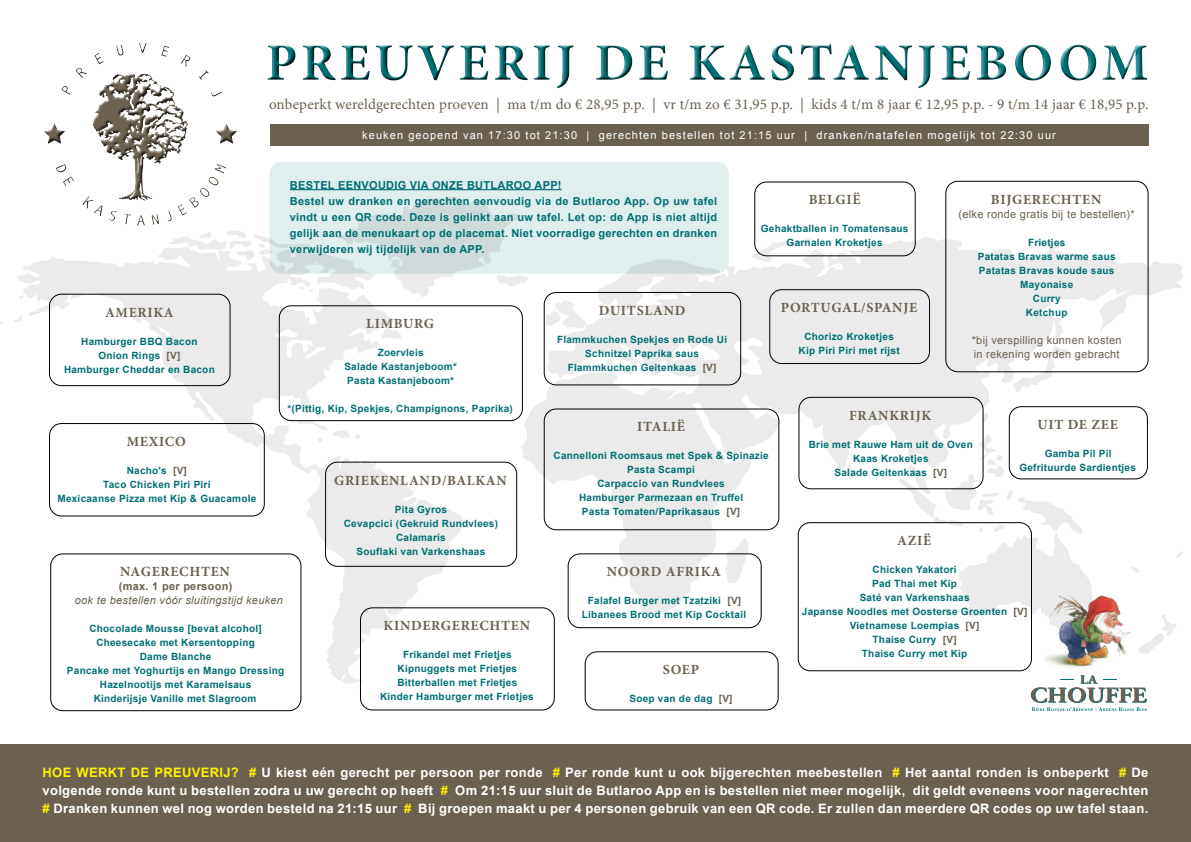
<style>
.page{position:relative;width:1191px;height:842px;background:#fff}
.page>*{position:absolute;margin:0;border:0;box-sizing:border-box;transform-origin:0 0}
.t1{font:700 52.8px "Minion Pro";letter-spacing:.075em;color:#007073}
.t2{font:15px "Minion Pro";letter-spacing:.01em;color:#6c6150}
.t3{font:700 14px "Minion Pro";letter-spacing:.05em;color:#6c6150}
.t4{font:700 13px/18px "Arial";letter-spacing:.025em;color:#fff;text-align:justify}
.t5{font:700 11px/16px "Arial";letter-spacing:.025em;color:#007073}
.t6{font:11px "Arial";letter-spacing:.1em;color:#fff}
.t7{font:11px/14px "Arial";letter-spacing:.025em;color:#6c6150}
.t8{font:italic 11px "Arial";letter-spacing:.025em;color:#6c6150}
.t9{font:700 11px "Arial";letter-spacing:.025em;color:#6c6150}
.t10{font:700 10px/14px "Arial";letter-spacing:.025em;color:#007073;text-align:center}
.s1{color:#6c6150}
.s2{color:#fff200}
</style>
<div class="page">
<div style="left:265px;top:42px;width:885px;height:50px;background:#000;opacity:.75"></div>
<div style="left:270px;top:162px;width:459px;height:112px;background:#e1eeee;border-radius:12px"></div>
<svg style="left:16px;top:250px;width:448px;height:434px"></svg>
<svg style="left:298px;top:286px;width:16px;height:6px"></svg>
<svg style="left:44px;top:43px;width:268px;height:219px"></svg>
<svg style="left:333px;top:197px;width:196px;height:100px"></svg>
<svg style="left:297px;top:413px;width:64px;height:30px"></svg>
<svg style="left:520px;top:370px;width:232px;height:245px"></svg>
<svg style="left:724px;top:537px;width:25px;height:46px"></svg>
<svg style="left:847px;top:473px;width:6px;height:4px"></svg>
<svg style="left:546px;top:236px;width:637px;height:237px;fill:#ebebeb"></svg>
<svg style="left:751px;top:237px;width:60px;height:26px"></svg>
<svg style="left:1012px;top:317px;width:58px;height:75px"></svg>
<svg style="left:979px;top:413px;width:11px;height:10px"></svg>
<svg style="left:1143px;top:615px;width:34px;height:39px"></svg>
<svg style="left:1176px;top:551px;width:7px;height:6px"></svg>
<svg style="left:1131px;top:567px;width:8px;height:6px"></svg>
<svg style="left:895px;top:434px;width:197px;height:211px"></svg>
<div style="left:0;top:745px;width:1191px;height:97px;background:#6c6150"></div>
<div style="left:49px;top:294px;width:181px;height:92px;border:1px solid #000;border-radius:12px"></div>
<div style="left:945px;top:181px;width:203px;height:191px;border:1px solid #000;border-radius:12px"></div>
<div style="left:50px;top:553px;width:251px;height:158px;border:1px solid #000;border-radius:12px"></div>
<div style="left:798px;top:397px;width:185px;height:92px;border:1px solid #000;border-radius:12px"></div>
<div style="left:568px;top:553px;width:193px;height:75px;border:1px solid #000;border-radius:12px"></div>
<div style="left:585px;top:651px;width:193px;height:59px;border:1px solid #000;border-radius:12px"></div>
<div style="left:325px;top:462px;width:192px;height:105px;border:1px solid #000;border-radius:12px"></div>
<div style="left:360px;top:607px;width:194px;height:103px;border:1px solid #000;border-radius:12px"></div>
<div style="left:1009px;top:406px;width:138px;height:73px;border:1px solid #000;border-radius:12px"></div>
<div style="left:279px;top:305px;width:244px;height:116px;border:1px solid #000;border-radius:12px"></div>
<div style="left:544px;top:292px;width:197px;height:93px;border:1px solid #000;border-radius:12px"></div>
<div style="left:798px;top:522px;width:233px;height:149px;border:1px solid #000;border-radius:12px"></div>
<div style="left:769px;top:289px;width:161px;height:75px;border:1px solid #000;border-radius:12px"></div>
<div style="left:754px;top:182px;width:161px;height:74px;border:1px solid #000;border-radius:12px"></div>
<svg style="left:1030px;top:676px;width:117px;height:35px"></svg>
<img style="left:1045px;top:590px;width:98px;height:86px">
<div style="left:49px;top:423px;width:216px;height:93px;border:1px solid #000;border-radius:12px"></div>
<div style="left:270px;top:124px;width:878px;height:22px;background:#6c6150"></div>
<hr style="left:290px;top:189px;width:271px;height:1px;background:#007073">
<div style="left:544px;top:409px;width:235px;height:121px;border:1px solid #000;border-radius:12px"></div>
<h1 class="t1" style="left:265px;top:26px;width:884px">PREUVERIJ DE KASTANJEBOOM</h1>
<h2 class="t2" style="left:269px;top:94px;width:881px">onbeperkt wereldgerechten proeven | ma t/m do € 28,95 p.p. | vr t/m zo € 31,95 p.p. | kids 4 t/m 8 jaar € 12,95 p.p. - 9 t/m 14 jaar € 18,95 p.p.</h2>
<p class="t6" style="left:362px;top:128px;width:695px">keuken geopend van 17:30 tot 21:30 | gerechten bestellen tot 21:15 uur | dranken/natafelen mogelijk tot 22:30 uur</p>
<p class="t5" style="left:290px;top:177px;width:429px">BESTEL EENVOUDIG VIA ONZE BUTLAROO APP!<br>Bestel uw dranken en gerechten eenvoudig via de Butlaroo App. Op uw tafel vindt u een QR code. Deze is gelinkt aan uw tafel. Let op: de App is niet altijd gelijk aan de menukaart op de placemat. Niet voorradige gerechten en dranken verwijderen wij tijdelijk van de APP.</p>
<h3 class="t3" style="left:808px;top:190px;width:53px">BELGIË</h3>
<p class="t10" style="left:761px;top:222px;width:149px">Gehaktballen in Tomatensaus<br>Garnalen Kroketjes</p>
<h3 class="t3" style="left:991px;top:189px;width:112px">BIJGERECHTEN</h3>
<p class="t7" style="left:958px;top:207px;width:178px">(elke ronde gratis bij te bestellen)*</p>
<p class="t10" style="left:977px;top:235px;width:139px">Frietjes<br>Patatas Bravas warme saus<br>Patatas Bravas koude saus<br>Mayonaise<br>Curry<br>Ketchup</p>
<p class="t7" style="left:971px;top:333px;width:151px">*bij verspilling kunnen kosten in rekening worden gebracht</p>
<h3 class="t3" style="left:781px;top:298px;width:138px">PORTUGAL/SPANJE</h3>
<p class="t10" style="left:798px;top:330px;width:103px">Chorizo Kroketjes<br>Kip Piri Piri met rijst</p>
<h3 class="t3" style="left:599px;top:300px;width:88px">DUITSLAND</h3>
<p class="t10" style="left:557px;top:333px;width:172px">Flammkuchen Spekjes en Rode Ui<br>Schnitzel Paprika saus<br>Flammkuchen Geitenkaas <span class="s1">[V]</span></p>
<h3 class="t3" style="left:105px;top:302px;width:70px">AMERIKA</h3>
<p class="t10" style="left:64px;top:334px;width:152px">Hamburger BBQ Bacon<br>Onion Rings <span class="s1">[V]<br></span>Hamburger Cheddar en Bacon</p>
<h3 class="t3" style="left:366px;top:314px;width:69px">LIMBURG</h3>
<p class="t10" style="left:344px;top:346px;width:114px">Zoervleis<br>Salade Kastanjeboom*<br>Pasta Kastanjeboom*</p>
<p class="t10" style="left:287px;top:402px;width:227px">*(Pittig, Kip, Spekjes, Champignons, Paprika)</p>
<h3 class="t3" style="left:849px;top:405px;width:84px">FRANKRIJK</h3>
<p class="t10" style="left:809px;top:438px;width:165px">Brie met Rauwe Ham uit de Oven<br>Kaas Kroketjes<br>Salade Geitenkaas <span class="s1">[V]</span></p>
<h3 class="t3" style="left:1037px;top:415px;width:82px">UIT DE ZEE</h3>
<p class="t10" style="left:1019px;top:447px;width:118px">Gamba Pil Pil<br>Gefrituurde Sardientjes</p>
<h3 class="t3" style="left:637px;top:417px;width:49px">ITALIË</h3>
<p class="t10" style="left:553px;top:449px;width:217px">Cannelloni Roomsaus met Spek &amp; Spinazie<br>Pasta Scampi<br>Carpaccio van Rundvlees<br>Hamburger Parmezaan en Truffel<br>Pasta Tomaten/Paprikasaus <span class="s1">[V]</span></p>
<h3 class="t3" style="left:127px;top:432px;width:61px">MEXICO</h3>
<p class="t10" style="left:57px;top:464px;width:200px">Nacho's <span class="s1">[V]<br></span>Taco Chicken Piri Piri<br>Mexicaanse Pizza met Kip &amp; Guacamole</p>
<h3 class="t3" style="left:334px;top:470px;width:174px">GRIEKENLAND/BALKAN</h3>
<p class="t10" style="left:344px;top:502px;width:156px">Pita Gyros<br>Cevapcici (Gekruid Rundvlees)<br>Calamaris<br>Souflaki van Varkenshaas</p>
<h3 class="t3" style="left:897px;top:531px;width:36px">AZIË</h3>
<p class="t10" style="left:802px;top:563px;width:227px">Chicken Yakatori<br>Pad Thai met Kip<br>Saté van Varkenshaas<br>Japanse Noodles met Oosterse Groenten <span class="s1">[V]<br></span>Vietnamese Loempias <span class="s1">[V]<br></span>Thaise Curry <span class="s1">[V]<br></span>Thaise Curry met Kip</p>
<h3 class="t3" style="left:120px;top:562px;width:111px">NAGERECHTEN</h3>
<p class="t9" style="left:119px;top:579px;width:115px">(max. 1 per persoon)</p>
<p class="t8" style="left:75px;top:593px;width:210px">ook te bestellen vóór sluitingstijd keuken</p>
<p class="t10" style="left:67px;top:622px;width:219px">Chocolade Mousse [bevat alcohol]<br>Cheesecake met Kersentopping<br>Dame Blanche<br>Pancake met Yoghurtijs en Mango Dressing<br>Hazelnootijs met Karamelsaus<br>Kinderijsje Vanille met Slagroom</p>
<h3 class="t3" style="left:607px;top:562px;width:116px">NOORD AFRIKA</h3>
<p class="t10" style="left:582px;top:594px;width:166px">Falafel Burger met Tzatziki <span class="s1">[V]<br></span>Libanees Brood met Kip Cocktail</p>
<h3 class="t3" style="left:383px;top:616px;width:148px">KINDERGERECHTEN</h3>
<p class="t10" style="left:380px;top:648px;width:155px">Frikandel met Frietjes<br>Kipnuggets met Frietjes<br>Bitterballen met Frietjes<br>Kinder Hamburger met Frietjes</p>
<h3 class="t3" style="left:663px;top:660px;width:38px">SOEP</h3>
<p class="t10" style="left:629px;top:692px;width:105px">Soep van de dag <span class="s1">[V]</span></p>
<p class="t4" style="left:43px;top:764px;width:1107px"><span class="s2">HOE WERKT DE PREUVERIJ? #</span> U kiest eén gerecht per persoon per ronde <span class="s2">#</span> Per ronde kunt u ook bijgerechten meebestellen <span class="s2">#</span> Het aantal ronden is onbeperkt <span class="s2">#</span> De volgende ronde kunt u bestellen zodra u uw gerecht op heeft <span class="s2">#</span> Om 21:15 uur sluit de Butlaroo App en is bestellen niet meer mogelijk, dit geldt eveneens voor nagerechten <span class="s2">#</span> Dranken kunnen wel nog worden besteld na 21:15 uur <span class="s2">#</span> Bij groepen maakt u per 4 personen gebruik van een QR code. Er zullen dan meerdere QR codes op uw tafel staan.</p>
</div>
